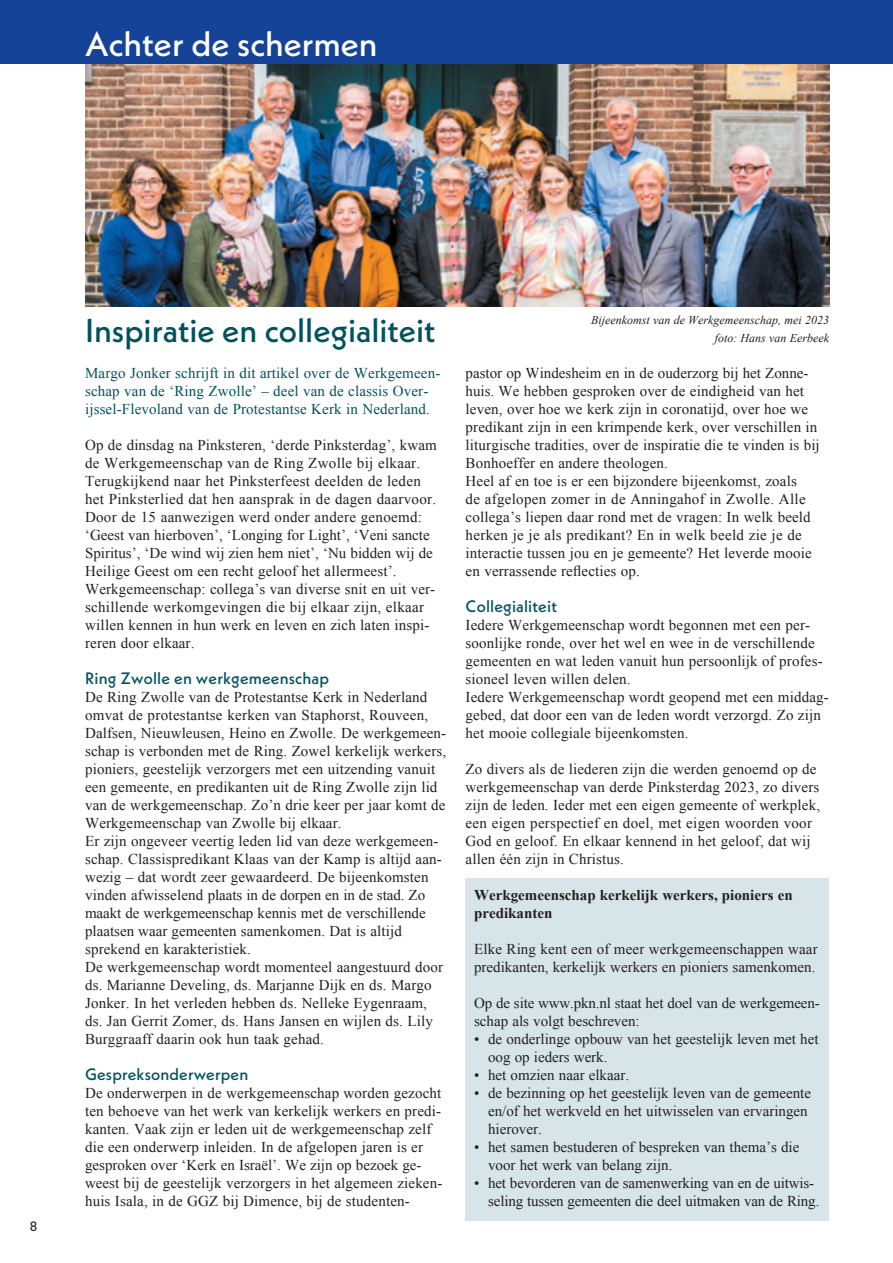
<style>
.page{position:relative;width:893px;height:1263px;background:#fff}
.page>*{position:absolute;margin:0;border:0;box-sizing:border-box;transform-origin:0 0}
.t1{font:500 34.5px "Neue Kabel";color:#fff}
.t2{font:500 33px "Neue Kabel";color:#005260}
.t3{font:500 16.5px "Neue Kabel";letter-spacing:.01em;color:#005260}
.t4{font:15px/18px "Times New Roman";letter-spacing:.01em;color:#231f20}
.t5{font:15px/18px "Times New Roman";letter-spacing:-.01em;color:#231f20}
.t6{font:15px/18px "Times New Roman";letter-spacing:.01em;color:#005260}
.t7{font:700 15px/18px "Times New Roman";color:#231f20}
.t8{font:13.5px "Neue Kabel";color:#231f20}
.t9{font:italic 12px/18px "Times New Roman";color:#231f20;text-align:right}
</style>
<div class="page">
<div style="left:466px;top:878px;width:363px;height:342px;background:#d7e4e8"></div>
<img style="left:85px;top:64px;width:744px;height:242px">
<div style="left:0;top:0;width:893px;height:64px;background:#154398"></div>
<h1 class="t1" style="left:85px;top:22px;width:294px">Achter de schermen</h1>
<p class="t8" style="left:30px;top:1217px;width:9px">8</p>
<h2 class="t2" style="left:85px;top:309px;width:352px">Inspiratie en collegialiteit</h2>
<p class="t9" style="left:591px;top:311px;width:240px">Bijeenkomst van de Werkgemeenschap, mei 2023 foto: Hans van Eerbeek</p>
<p class="t6" style="left:85px;top:364px;width:357px">Margo Jonker schrijft in dit artikel over de Werkgemeen&shy;schap van de ‘Ring Zwolle’ – deel van de classis Over&shy;ijssel-Flevoland van de Protestantse Kerk in Nederland.</p>
<p class="t4" style="left:85px;top:436px;width:353px">Op de dinsdag na Pinksteren, ‘derde Pinksterdag’, kwam de Werkgemeenschap van de Ring Zwolle bij elkaar.<br>Terugkijkend naar het Pinksterfeest deelden de leden het Pinksterlied dat hen aansprak in de dagen daarvoor.<br>Door de 15 aanwezigen werd onder andere genoemd: ‘Geest van hierboven’, ‘Longing for Light’, ‘Veni sancte Spiritus’, ‘De wind wij zien hem niet’, ‘Nu bidden wij de Heilige Geest om een recht geloof het allermeest’.<br>Werkgemeenschap: collega’s van diverse snit en uit ver&shy;schillende werkomgevingen die bij elkaar zijn, elkaar willen kennen in hun werk en leven en zich laten inspi&shy;reren door elkaar.</p>
<p class="t3" style="left:85px;top:668px;width:245px">Ring Zwolle en werkgemeenschap</p>
<p class="t4" style="left:85px;top:688px;width:363px">De Ring Zwolle van de Protestantse Kerk in Nederland omvat de protestantse kerken van Staphorst, Rouveen, Dalfsen, Nieuwleusen, Heino en Zwolle. De werkgemeen&shy;schap is verbonden met de Ring. Zowel kerkelijk werkers, pioniers, geestelijk verzorgers met een uitzending vanuit een gemeente, en predikanten uit de Ring Zwolle zijn lid van de werkgemeenschap. Zo’n drie keer per jaar komt de Werkgemeenschap van Zwolle bij elkaar.<br>Er zijn ongeveer veertig leden lid van deze werkgemeen&shy;schap. Classispredikant Klaas van der Kamp is altijd aan&shy;wezig – dat wordt zeer gewaardeerd. De bijeenkomsten vinden afwisselend plaats in de dorpen en in de stad. Zo maakt de werkgemeenschap kennis met de verschillende plaatsen waar gemeenten samenkomen. Dat is altijd sprekend en karakteristiek.<br>De werkgemeenschap wordt momenteel aangestuurd door ds. Marianne Develing, ds. Marjanne Dijk en ds. Margo Jonker. In het verleden hebben ds. Nelleke Eygenraam, ds. Jan Gerrit Zomer, ds. Hans Jansen en wijlen ds. Lily Burggraaff daarin ook hun taak gehad.</p>
<p class="t3" style="left:85px;top:1064px;width:165px">Gespreksonderwerpen</p>
<p class="t4" style="left:85px;top:1084px;width:359px">De onderwerpen in de werkgemeenschap worden gezocht ten behoeve van het werk van kerkelijk werkers en predi&shy;kanten. Vaak zijn er leden uit de werkgemeenschap zelf die een onderwerp inleiden. In de afgelopen jaren is er gesproken over ‘Kerk en Israël’. We zijn op bezoek ge&shy;weest bij de geestelijk verzorgers in het algemeen zieken&shy;huis Isala, in de GGZ bij Dimence, bij de studenten-</p>
<p class="t4" style="left:466px;top:364px;width:356px">pastor op Windesheim en in de ouderzorg bij het Zonne&shy;huis. We hebben gesproken over de eindigheid van het leven, over hoe we kerk zijn in coronatijd, over hoe we predikant zijn in een krimpende kerk, over verschillen in liturgische tradities, over de inspiratie die te vinden is bij Bonhoeffer en andere theologen.<br>Heel af en toe is er een bijzondere bijeenkomst, zoals<br>de afgelopen zomer in de Anningahof in Zwolle. Alle collega’s liepen daar rond met de vragen: In welk beeld herken je je als predikant? En in welk beeld zie je de interactie tussen jou en je gemeente? Het leverde mooie en verrassende reflecties op.</p>
<p class="t3" style="left:466px;top:596px;width:93px">Collegialiteit</p>
<p class="t4" style="left:466px;top:616px;width:365px">Iedere Werkgemeenschap wordt begonnen met een per&shy;soonlijke ronde, over het wel en wee in de verschillende gemeenten en wat leden vanuit hun persoonlijk of profes&shy;sioneel leven willen delen.<br>Iedere Werkgemeenschap wordt geopend met een middag&shy;gebed, dat door een van de leden wordt verzorgd. Zo zijn het mooie collegiale bijeenkomsten.</p>
<p class="t4" style="left:466px;top:760px;width:356px">Zo divers als de liederen zijn die werden genoemd op de werkgemeenschap van derde Pinksterdag 2023, zo divers zijn de leden. Ieder met een eigen gemeente of werkplek, een eigen perspectief en doel, met eigen woorden voor God en geloof. En elkaar kennend in het geloof, dat wij allen één zijn in Christus.</p>
<p class="t7" style="left:474px;top:886px;width:320px">Werkgemeenschap kerkelijk werkers, pioniers en predikanten</p>
<p class="t4" style="left:474px;top:940px;width:345px">Elke Ring kent een of meer werkgemeenschappen waar predikanten, kerkelijk werkers en pioniers samenkomen.</p>
<p class="t5" style="left:474px;top:994px;width:347px">Op de site www.pkn.nl staat het doel van de werkgemeen&shy;schap als volgt beschreven:</p>
<p class="t4" style="left:488px;top:1030px;width:332px;text-indent:-14px">• de onderlinge opbouw van het geestelijk leven met het oog op ieders werk.</p>
<p class="t4" style="left:474px;top:1066px;width:157px">• het omzien naar elkaar.</p>
<p class="t4" style="left:488px;top:1084px;width:324px;text-indent:-14px">• de bezinning op het geestelijk leven van de gemeente en/of het werkveld en het uitwisselen van ervaringen hierover.</p>
<p class="t4" style="left:488px;top:1138px;width:313px;text-indent:-14px">• het samen bestuderen of bespreken van thema’s die voor het werk van belang zijn.</p>
<p class="t5" style="left:488px;top:1174px;width:333px;text-indent:-14px">• het bevorderen van de samenwerking van en de uitwis&shy;seling tussen gemeenten die deel uitmaken van de Ring.</p>
</div>
